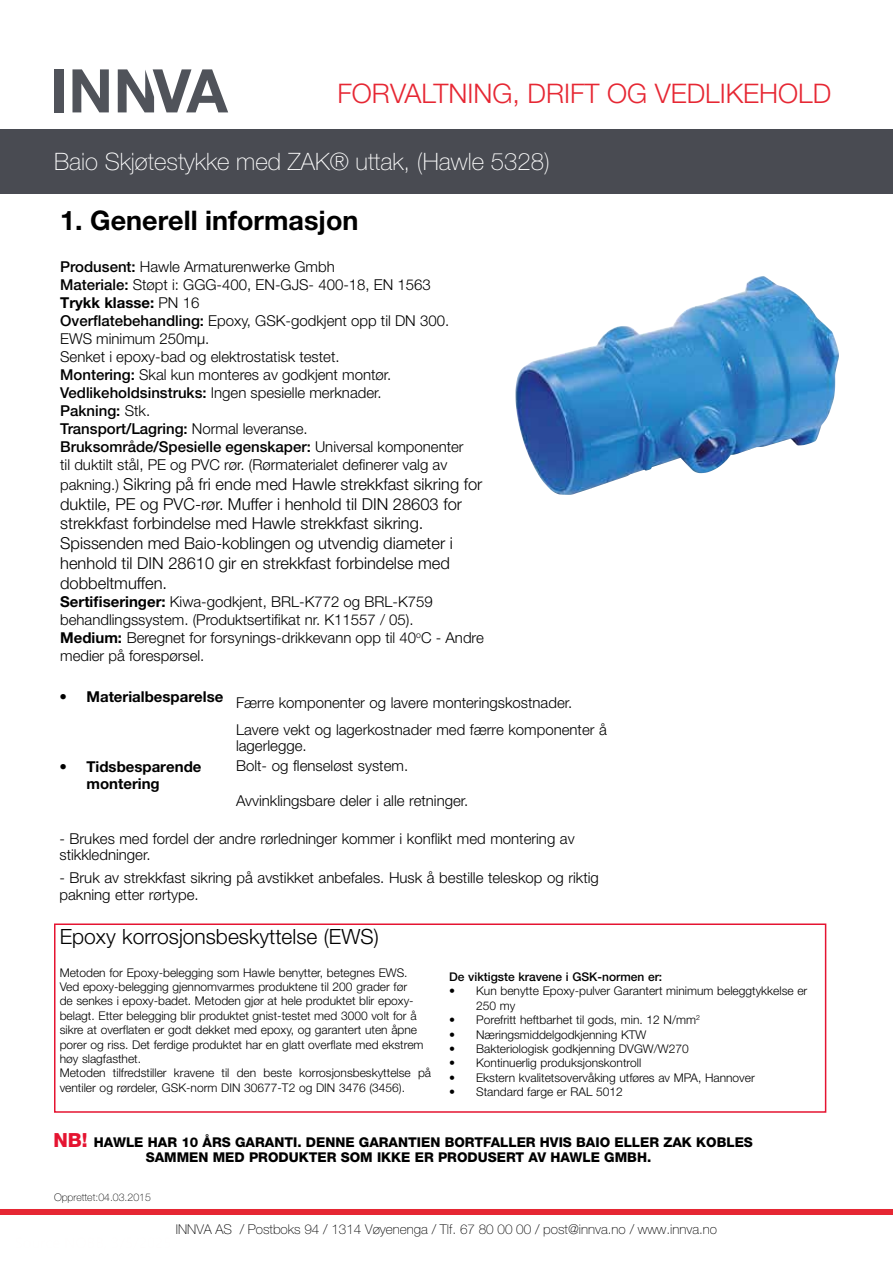
<style>
.page{position:relative;width:893px;height:1263px;background:#fff}
.page>*{position:absolute;margin:0;border:0;box-sizing:border-box;transform-origin:0 0}
.t1{font:300 27px "Helvetica Neue LT Pro";color:#e62733}
.t2{font:700 27px "Helvetica Neue LT Pro";color:#000}
.t3{font:100 24px "Helvetica Neue LT Pro";color:#fff}
.t4{font:300 21px "Helvetica Neue LT Pro";color:#000}
.t5{font:300 16.5px/19.8px "Helvetica Neue LT Pro";color:#000}
.t6{font:300 15px/18px "Helvetica Neue LT Pro";color:#000}
.t7{font:700 15px/16.5px "Helvetica Neue LT Pro";color:#000}
.t8{font:800 13.5px/15px "Helvetica Neue LT Pro";color:#000}
.t9{font:100 13.5px "Helvetica Neue LT Pro";color:#000}
.t10{font:300 12px/14.4px "Helvetica Neue LT Pro";color:#000}
.t11{font:500 12px "Helvetica Neue LT Pro";color:#000}
.t12{font:100 10.5px "Helvetica Neue LT Pro";color:#000}
.s1{font-weight:500}
.s2{font-weight:700}
.s3{font-size:15px}
.s4{font-size:19.5px;color:#e51431}
</style>
<div class="page">
<svg style="left:72px;top:69px;width:37px;height:43px"></svg>
<div style="left:54px;top:69px;width:9px;height:43px;background:#50535a"></div>
<svg style="left:118px;top:69px;width:110px;height:43px"></svg>
<div style="left:0;top:129px;width:893px;height:64px;background:#494b52"></div>
<div style="left:0;top:1209px;width:893px;height:6px;background:#e62733"></div>
<img style="left:515px;top:276px;width:324px;height:219px">
<div style="left:54px;top:923px;width:772px;height:190px;border:2px solid #e51431"></div>
<h1 class="t1" style="left:337px;top:77px;width:495px">FORVALTNING, DRIFT OG VEDLIKEHOLD</h1>
<h2 class="t3" style="left:54px;top:147px;width:498px">Baio Skjøtestykke med ZAK® uttak, (Hawle 5328)</h2>
<h1 class="t2" style="left:60px;top:204px;width:300px">1. Generell informasjon</h1>
<p class="t6" style="left:60px;top:257px;width:405px"><span class="s1">Produsent:</span> Hawle Armaturenwerke Gmbh<br><span class="s1">Materiale:</span> Støpt i: GGG-400, EN-GJS- 400-18, EN 1563<br><span class="s2">Trykk klasse:</span> PN 16<br><span class="s1">Overflatebehandling:</span> Epoxy, GSK-godkjent opp til DN 300.<br>EWS minimum 250mµ.<br>Senket i epoxy-bad og elektrostatisk testet.<br><span class="s1">Montering:</span> Skal kun monteres av godkjent montør.<br><span class="s1">Vedlikeholdsinstruks:</span> Ingen spesielle merknader.<br><span class="s1">Pakning:</span> Stk.<br><span class="s1">Transport/Lagring:</span> Normal leveranse.<br><span class="s1">Bruksområde/Spesielle egenskaper:</span> Universal komponenter til duktilt stål, PE og PVC rør. (Rørmaterialet definerer valg av</p>
<p class="t5" style="left:60px;top:474px;width:424px"><span class="s3">pakning.)</span> Sikring på fri ende med Hawle strekkfast sikring for duktile, PE og PVC-rør. Muffer i henhold til DIN 28603 for strekkfast forbindelse med Hawle strekkfast sikring.<br>Spissenden med Baio-koblingen og utvendig diameter i henhold til DIN 28610 gir en strekkfast forbindelse med dobbeltmuffen.</p>
<p class="t6" style="left:60px;top:592px;width:425px"><span class="s2">Sertifiseringer:</span> Kiwa-godkjent, BRL-K772 og BRL-K759 behandlingssystem. (Produktsertifikat nr. K11557 / 05).<br><span class="s2">Medium:</span> Beregnet for forsynings-drikkevann opp til 40<sup>o</sup>C - Andre medier på forespørsel.</p>
<p class="t6" style="left:236px;top:689px;width:372px;line-height:26.8px;text-indent:-177px"><sup>•</sup> <sup>Materialbesparelse</sup> Færre komponenter og lavere monteringskostnader.<br>Lavere vekt og lagerkostnader med færre komponenter å</p>
<p class="t6" style="left:236px;top:737px;width:72px">lagerlegge.</p>
<p class="t7" style="left:86px;top:758px;width:116px;text-indent:-27px">• Tidsbesparende montering</p>
<p class="t6" style="left:236px;top:756px;width:174px">Bolt- og flenseløst system.</p>
<p class="t6" style="left:236px;top:792px;width:234px">Avvinklingsbare deler i alle retninger.</p>
<p class="t6" style="left:59px;top:830px;width:517px;line-height:16.5px">- Brukes med fordel der andre rørledninger kommer i konflikt med montering av stikkledninger.</p>
<p class="t6" style="left:59px;top:869px;width:541px;line-height:16.5px">- Bruk av strekkfast sikring på avstikket anbefales. Husk å bestille teleskop og riktig pakning etter rørtype.</p>
<h3 class="t4" style="left:60px;top:924px;width:320px">Epoxy korrosjonsbeskyttelse (EWS)</h3>
<p class="t10" style="left:60px;top:965px;width:373px">Metoden for Epoxy-belegging som Hawle benytter, betegnes EWS.<br>Ved epoxy-belegging gjennomvarmes produktene til 200 grader før<br>de senkes i epoxy-badet. Metoden gjør at hele produktet blir epoxy&shy;belagt. Etter belegging blir produktet gnist-testet med 3000 volt for å sikre at overflaten er godt dekket med epoxy, og garantert uten åpne porer og riss. Det ferdige produktet har en glatt overflate med ekstrem høy slagfasthet.<br>Metoden tilfredstiller kravene til den beste korrosjonsbeskyttelse på ventiler og rørdeler, GSK-norm DIN 30677-T2 og DIN 3476 (3456).</p>
<p class="t11" style="left:449px;top:969px;width:215px">De viktigste kravene i GSK-normen er:</p>
<p class="t10" style="left:476px;top:984px;width:333px;text-indent:-27px">• Kun benytte Epoxy-pulver Garantert minimum beleggtykkelse er<br>250 my</p>
<p class="t10" style="left:449px;top:1012px;width:252px">• Porefritt heftbarhet til gods, min. 12 N/mm<sup>2</sup></p>
<p class="t10" style="left:449px;top:1027px;width:199px">• Næringsmiddelgodkjenning KTW</p>
<p class="t10" style="left:449px;top:1041px;width:241px">• Bakteriologisk godkjenning DVGW/W270</p>
<p class="t10" style="left:449px;top:1056px;width:194px">• Kontinuerlig produksjonskontroll</p>
<p class="t10" style="left:449px;top:1070px;width:307px">• Ekstern kvalitetsovervåking utføres av MPA, Hannover</p>
<p class="t10" style="left:449px;top:1084px;width:175px">• Standard farge er RAL 5012</p>
<p class="t8" style="left:146px;top:1134px;width:609px;text-indent:-92px"><span class="s4">NB!</span> HAWLE HAR 10 ÅRS GARANTI. DENNE GARANTIEN BORTFALLER HVIS BAIO ELLER ZAK KOBLES<br>SAMMEN MED PRODUKTER SOM IKKE ER PRODUSERT AV HAWLE GMBH.</p>
<p class="t12" style="left:54px;top:1191px;width:98px">Opprettet:04.03.2015</p>
<p class="t9" style="left:176px;top:1221px;width:543px">INNVA AS / Postboks 94 / 1314 Vøyenenga / Tlf. 67 80 00 00 / post@innva.no / www.innva.no</p>
</div>
